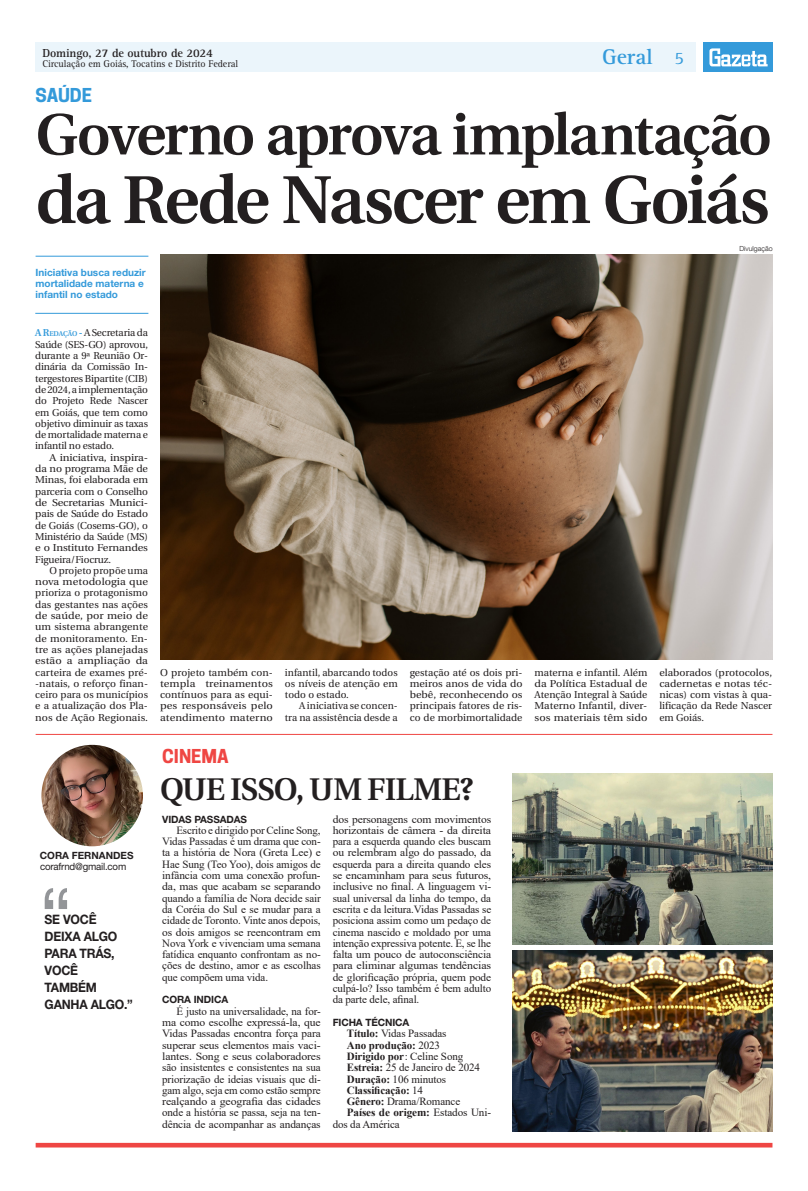
<style>
.page{position:relative;width:808px;height:1191px;background:#fff}
.page>*{position:absolute;margin:0;border:0;box-sizing:border-box;transform-origin:0 0}
.txt_colunas{font:80.9px "Helvetica Neue LT Std";color:#939598;scale:.94 1}
.Manchete{font:600 67.5px "Utopia";letter-spacing:-.035em;color:#231f20}
.Manchete-2{font:600 58px "Utopia";letter-spacing:-.04em;color:#231f20}
.Manchete-3{font:600 31.3px "Utopia";letter-spacing:-.025em;color:#231f20}
.t1{font:700 22px "Rotis Serif Std";color:#349ada}
.Retranca{font:700 18px "Cooper Hewitt";color:#ef4643}
.Retranca-2{font:700 18px "Cooper Hewitt";letter-spacing:-.005em;color:#349ada}
.t2{font:18px "Rotis Serif Std";color:#349ada}
.txt_colunas-2{font:700 13px/17px "Helvetica Neue LT Std";letter-spacing:-.02em;color:#231f20;scale:.94 1}
.t3{font:700 12px "Rotis Serif Std";letter-spacing:-.01em;color:#231f20}
.TExto_Corrido{font:11px/11.3px "Times New Roman";letter-spacing:-.01em;color:#231f20;text-align:justify}
.TExto_Corrido-2{font:11px/11.3px "Times New Roman";letter-spacing:-.01em;color:#231f20;text-align:justify;scale:1.05 1}
.TExto_Corrido-3{font:700 11px "Times New Roman";letter-spacing:-.01em;color:#231f20}
.TExto_Corrido-4{font:10px/11.3px "Utopia";color:#231f20;text-align:justify}
.Repórter{font:10px/11.3px "Utopia";letter-spacing:-.015em;color:#231f20;text-align:justify}
.TExto_Corrido-5{font:10px/11.3px "Utopia";color:#231f20;text-align:justify;scale:1.1 1}
.TExto_Corrido-6{font:10px/11.3px "Utopia";color:#231f20;text-align:justify;scale:1.05 1}
.Olho{font:700 10px/11.3px "Helvetica Neue LT Std";color:#349ada}
.t4{font:10px "Rotis Serif Std";letter-spacing:-.01em;color:#231f20}
.Intertítulo{font:700 10px "Helvetica Neue";letter-spacing:-.01em;color:#231f20}
.t5{font:10px "Helvetica Neue LT Std";letter-spacing:-.02em;color:#231f20}
.t6{font:700 10px "Helvetica Neue LT Std";color:#231f20}
.Crédito_Fotógrafo{font:300 7px "Helvetica Neue LT Com";color:#231f20}
.s1{font-weight:600;color:#349ada}
.s2{font-weight:600;font-size:7px;color:#349ada}
.s3{font-weight:700}
.s4{font-weight:400}
</style>
<div class="page">
<div style="left:35px;top:43px;width:661px;height:29px;background:#ebf5fb"></div>
<div style="left:703px;top:43px;width:69px;height:29px;background:#349ada"></div>
<svg style="left:709px;top:48px;width:59px;height:18px"></svg>
<hr style="left:36px;top:256px;width:112px;height:1px;background:#349ada">
<hr style="left:35px;top:313px;width:113px;height:1px;background:#349ada">
<img style="left:160px;top:254px;width:612px;height:405px">
<div style="left:36px;top:1142px;width:736px;height:5px;background:#ef4643"></div>
<hr style="left:36px;top:734px;width:736px;height:1px;background:#ef4643">
<img style="left:41px;top:745px;width:102px;height:101px;border-radius:51px">
<img style="left:513px;top:773px;width:259px;height:172px">
<img style="left:513px;top:950px;width:259px;height:181px">
<p class="t3" style="left:43px;top:46px;width:172px">Domingo, 27 de outubro de 2024</p>
<p class="t4" style="left:43px;top:58px;width:197px">Circulação em Goiás, Tocatins e Distrito Federal</p>
<p class="Retranca-2" style="left:36px;top:84px;width:58px">SAÚDE</p>
<p class="t1" style="left:602px;top:44px;width:52px">Geral</p>
<p class="t2" style="left:674px;top:47px;width:11px">5</p>
<p class="Manchete-2" style="left:36px;top:102px;width:738px">Governo aprova implantação</p>
<p class="Manchete" style="left:36px;top:162px;width:736px">da Rede Nascer em Goiás</p>
<p class="Olho" style="left:36px;top:266px;width:112px">Iniciativa busca reduzir mortalidade materna e infantil no estado</p>
<p class="Repórter" style="left:35px;top:327px;width:114px"><span class="s1">A R</span><span class="s2">EDAÇÃO</span> <span class="s1">-</span> A Secretaria da Saúde (SES-GO) aprovou, durante a 9ª Reunião Or&shy;dinária da Comissão In&shy;tergestores Bipartite (CIB) de 2024, a implementação do Projeto Rede Nascer em Goiás, que tem como objetivo diminuir as taxas de mortalidade materna e infantil no estado.</p>
<p class="TExto_Corrido-5" style="left:35px;top:452px;width:104px;text-indent:14px">A iniciativa, inspira&shy;da no programa Mãe de Minas, foi elaborada em parceria com o Conselho de Secretarias Munici&shy;pais de Saúde do Estado de Goiás (Cosems-GO), o Ministério da Saúde (MS) e o Instituto Fernandes Figueira/Fiocruz.</p>
<p class="TExto_Corrido-4" style="left:35px;top:565px;width:114px;text-indent:14px">O projeto propõe uma nova metodologia que prioriza o protagonismo das gestantes nas ações de saúde, por meio de um sistema abrangente de monitoramento. En&shy;tre as ações planejadas estão a ampliação da carteira de exames pré--natais, o reforço finan&shy;ceiro para os municípios e a atualização dos Pla&shy;nos de Ação Regionais.</p>
<p class="t6" style="left:40px;top:849px;width:95px">CORA FERNANDES</p>
<p class="t5" style="left:40px;top:860px;width:88px">corafrnd@gmail.com</p>
<p class="txt_colunas" style="left:40px;top:869px;width:36px">“</p>
<p class="txt_colunas-2" style="left:45px;top:910px;width:57px">SE VOCÊ</p>
<p class="txt_colunas-2" style="left:45px;top:927px;width:79px">DEIXA ALGO<br>PARA TRÁS,<br>VOCÊ</p>
<p class="txt_colunas-2" style="left:45px;top:978px;width:57px">TAMBÉM</p>
<p class="txt_colunas-2" style="left:45px;top:995px;width:95px">GANHA ALGO.”</p>
<p class="Crédito_Fotógrafo" style="left:739px;top:245px;width:35px">Divulgação</p>
<p class="TExto_Corrido-4" style="left:160px;top:666px;width:114px">O projeto também con&shy;templa treinamentos contínuos para as equi&shy;pes responsáveis pelo atendimento materno</p>
<p class="TExto_Corrido-4" style="left:285px;top:666px;width:114px">infantil, abarcando todos os níveis de atenção em todo o estado.</p>
<p class="TExto_Corrido-4" style="left:285px;top:700px;width:114px;text-align:right">A iniciativa se concen&shy;tra na assistência desde a</p>
<p class="Retranca" style="left:162px;top:745px;width:68px">CINEMA</p>
<p class="TExto_Corrido-4" style="left:410px;top:666px;width:114px">gestação até os dois pri&shy;meiros anos de vida do bebê, reconhecendo os principais fatores de ris&shy;co de morbimortalidade</p>
<p class="TExto_Corrido-4" style="left:534px;top:666px;width:114px">materna e infantil. Além da Política Estadual de Atenção Integral à Saúde Materno Infantil, diver&shy;sos materiais têm sido</p>
<p class="TExto_Corrido-6" style="left:659px;top:666px;width:109px">elaborados (protocolos, cadernetas e notas téc&shy;nicas) com vistas à qua&shy;lificação da Rede Nascer em Goiás.</p>
<p class="Manchete-3" style="left:160px;top:771px;width:315px">QUE ISSO, UM FILME?</p>
<p class="Intertítulo" style="left:162px;top:812px;width:86px">VIDAS PASSADAS</p>
<p class="TExto_Corrido" style="left:162px;top:824px;width:160px;text-indent:14px">Escrito e dirigido por Celine Song, Vidas Passadas é um drama que con&shy;ta a história de Nora (Greta Lee) e Hae Sung (Teo Yoo), dois amigos de infância com uma conexão profun&shy;da, mas que acabam se separando quando a família de Nora decide sair da Coréia do Sul e se mudar para a cidade de Toronto. Vinte anos depois, os dois amigos se reencontram em Nova York e vivenciam uma semana fatídica enquanto confrontam as no&shy;ções de destino, amor e as escolhas que compõem uma vida.</p>
<p class="Intertítulo" style="left:162px;top:993px;width:68px">CORA INDICA</p>
<p class="TExto_Corrido" style="left:162px;top:1005px;width:160px;text-indent:14px">É justo na universalidade, na for&shy;ma como escolhe expressá-la, que Vidas Passadas encontra força para superar seus elementos mais vaci&shy;lantes. Song e seus colaboradores são insistentes e consistentes na sua priorização de ideias visuais que di&shy;gam algo, seja em como estão sempre realçando a geografia das cidades onde a história se passa, seja na ten&shy;dência de acompanhar as andanças</p>
<p class="TExto_Corrido-2" style="left:333px;top:813px;width:152px">dos personagens com movimentos horizontais de câmera - da direita para a esquerda quando eles buscam ou relembram algo do passado, da esquerda para a direita quando eles se encaminham para seus futuros, inclusive no final. A linguagem vi&shy;sual universal da linha do tempo, da escrita e da leitura.Vidas Passadas se posiciona assim como um pedaço de cinema nascido e moldado por uma intenção expressiva potente. E, se lhe falta um pouco de autoconsciência para eliminar algumas tendências de glorificação própria, quem pode culpá-lo? Isso também é bem adulto da parte dele, afinal.</p>
<p class="Intertítulo" style="left:333px;top:1016px;width:78px">FICHA TÉCNICA</p>
<p class="TExto_Corrido" style="left:347px;top:1027px;width:101px"><span class="s3">Título:</span> Vidas Passadas</p>
<p class="TExto_Corrido-3" style="left:347px;top:1037px;width:95px">Ano produção: <span class="s4">2023</span></p>
<p class="TExto_Corrido-3" style="left:347px;top:1048px;width:118px">Dirigido por<span class="s4">: Celine Song</span></p>
<p class="TExto_Corrido" style="left:347px;top:1061px;width:135px"><span class="s3">Estreia:</span> 25 de Janeiro de 2024</p>
<p class="TExto_Corrido" style="left:347px;top:1072px;width:101px"><span class="s3">Duração:</span> 106 minutos</p>
<p class="TExto_Corrido-3" style="left:347px;top:1082px;width:78px">Classificação: <span class="s4">14</span></p>
<p class="TExto_Corrido" style="left:347px;top:1095px;width:115px"><span class="s3">Gênero:</span> Drama/Romance</p>
<p class="TExto_Corrido" style="left:333px;top:1106px;width:160px;text-indent:14px"><span class="s3">Países de origem:</span> Estados Uni&shy;dos da América</p>
</div>
